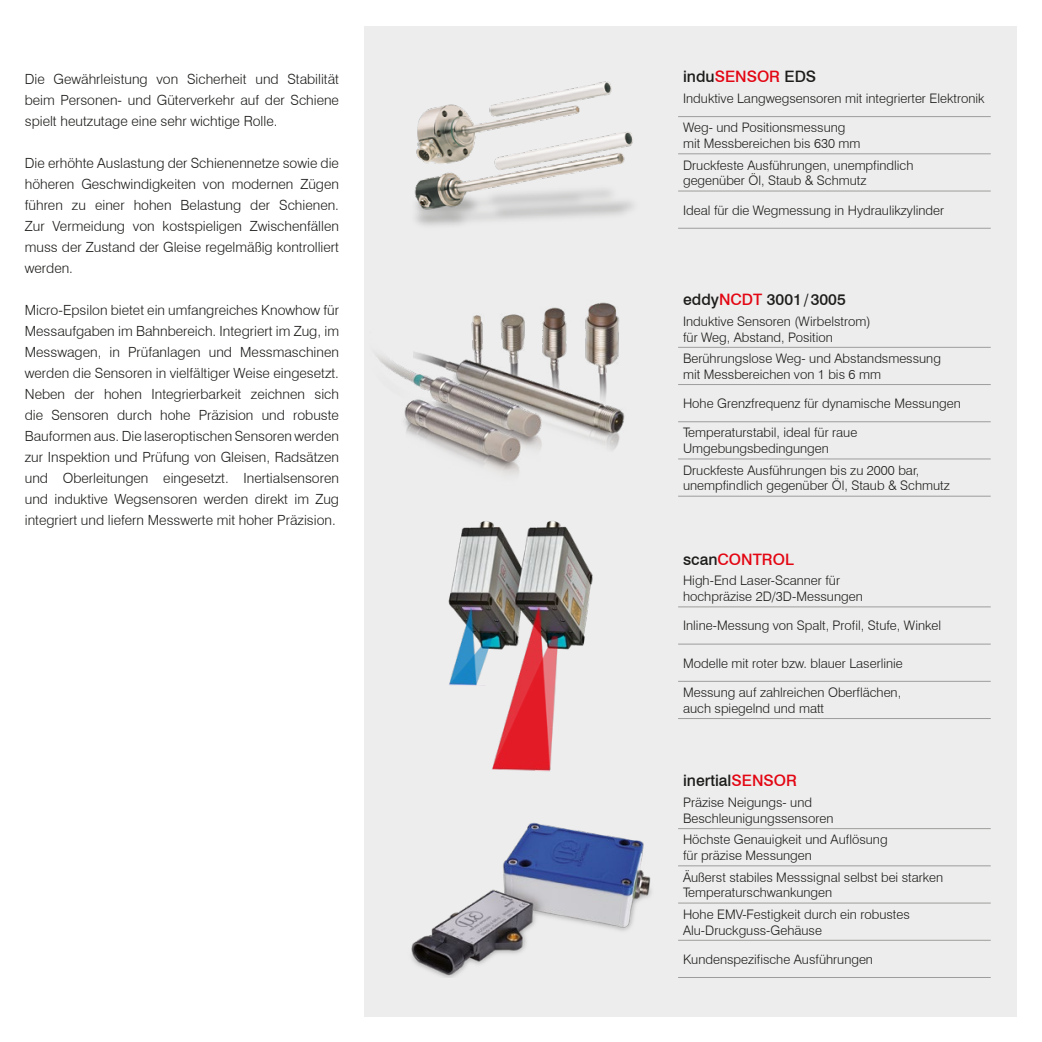
<style>
.page{position:relative;width:1042px;height:1042px;background:#fff}
.page>*{position:absolute;margin:0;border:0;box-sizing:border-box;transform-origin:0 0}
.t1{font:500 15.75px "Swiss 721 BT";color:#1d1d1b}
.t2{font:500 15.75px "Swiss 721 BT";color:#e30613}
.t3{font:300 14px/21px "Swiss 721 BT";color:#1d1d1b;text-align:justify}
.t4{font:300 13.12px/15.8px "Swiss 721 BT";color:#1d1d1b}
.s1{color:#e30613}
.s2{color:#1d1d1b}
</style>
<div class="page">
<div style="left:364px;top:27px;width:652px;height:990px;background:#ededed"></div>
<hr style="left:678px;top:606px;width:312px;height:1px;background:#9d9d9c">
<hr style="left:678px;top:644px;width:312px;height:1px;background:#9d9d9c">
<hr style="left:678px;top:681px;width:312px;height:1px;background:#9d9d9c">
<hr style="left:678px;top:718px;width:312px;height:1px;background:#9d9d9c">
<hr style="left:678px;top:347px;width:312px;height:1px;background:#9d9d9c">
<hr style="left:678px;top:384px;width:312px;height:1px;background:#9d9d9c">
<hr style="left:678px;top:421px;width:312px;height:1px;background:#9d9d9c">
<hr style="left:678px;top:458px;width:312px;height:1px;background:#9d9d9c">
<hr style="left:678px;top:496px;width:312px;height:1px;background:#9d9d9c">
<hr style="left:678px;top:828px;width:312px;height:1px;background:#9d9d9c">
<hr style="left:678px;top:865px;width:312px;height:1px;background:#9d9d9c">
<hr style="left:678px;top:902px;width:312px;height:1px;background:#9d9d9c">
<hr style="left:678px;top:940px;width:312px;height:1px;background:#9d9d9c">
<hr style="left:678px;top:977px;width:312px;height:1px;background:#9d9d9c">
<hr style="left:678px;top:116px;width:312px;height:1px;background:#9d9d9c">
<hr style="left:678px;top:153px;width:312px;height:1px;background:#9d9d9c">
<hr style="left:678px;top:191px;width:312px;height:1px;background:#9d9d9c">
<hr style="left:678px;top:228px;width:312px;height:1px;background:#9d9d9c">
<img style="left:411px;top:822px;width:241px;height:156px">
<img style="left:472px;top:302px;width:153px;height:148px">
<img style="left:376px;top:321px;width:202px;height:153px">
<img style="left:414px;top:81px;width:219px;height:145px">
<img style="left:448px;top:521px;width:145px;height:251px">
<p class="t3" style="left:25px;top:68px;width:316px">Die Gewährleistung von Sicherheit und Stabilität beim Personen- und Güterverkehr auf der Schiene spielt heutzutage eine sehr wichtige Rolle.</p>
<p class="t3" style="left:25px;top:152px;width:316px">Die erhöhte Auslastung der Schienennetze sowie die höheren Geschwindigkeiten von modernen Zügen führen zu einer hohen Belastung der Schienen.<br>Zur Vermeidung von kostspieligen Zwischenfällen muss der Zustand der Gleise regelmäßig kontrolliert werden.</p>
<p class="t3" style="left:25px;top:299px;width:316px">Micro-Epsilon bietet ein umfangreiches Knowhow für Messaufgaben im Bahnbereich. Integriert im Zug, im Messwagen, in Prüfanlagen und Messmaschinen werden die Sensoren in vielfältiger Weise eingesetzt.<br>Neben der hohen Integrierbarkeit zeichnen sich die Sensoren durch hohe Präzision und robuste Bauformen aus. Die laseroptischen Sensoren werden zur Inspektion und Prüfung von Gleisen, Radsätzen und Oberleitungen eingesetzt. Inertialsensoren und induktive Wegsensoren werden direkt im Zug integriert und liefern Messwerte mit hoher Präzision.</p>
<p class="t1" style="left:683px;top:67px;width:135px">indu<span class="s1">SENSOR</span> EDS</p>
<p class="t4" style="left:683px;top:90px;width:303px">Induktive Langwegsensoren mit integrierter Elektronik</p>
<p class="t4" style="left:683px;top:120px;width:179px">Weg- und Positionsmessung mit Messbereichen bis 630 mm</p>
<p class="t4" style="left:683px;top:157px;width:232px">Druckfeste Ausführungen, unempfindlich gegenüber Öl, Staub &amp; Schmutz</p>
<p class="t4" style="left:683px;top:202px;width:262px">Ideal für die Wegmessung in Hydraulikzylinder</p>
<p class="t1" style="left:683px;top:290px;width:164px">eddy<span class="s1">NCDT</span> 3001/3005</p>
<p class="t4" style="left:683px;top:313px;width:189px">Induktive Sensoren (Wirbelstrom) für Weg, Abstand, Position</p>
<p class="t4" style="left:683px;top:350px;width:259px">Berührungslose Weg- und Abstandsmessung mit Messbereichen von 1 bis 6 mm</p>
<p class="t4" style="left:683px;top:395px;width:279px">Hohe Grenzfrequenz für dynamische Messungen</p>
<p class="t4" style="left:683px;top:425px;width:176px">Temperaturstabil, ideal für raue<br>Umgebungsbedingungen</p>
<p class="t4" style="left:683px;top:462px;width:268px">Druckfeste Ausführungen bis zu 2000 bar, unempfindlich gegenüber Öl, Staub &amp; Schmutz</p>
<p class="t2" style="left:683px;top:549px;width:112px"><span class="s2">scan</span>CONTROL</p>
<p class="t4" style="left:683px;top:573px;width:181px">High-End Laser-Scanner für hochpräzise 2D/3D-Messungen</p>
<p class="t4" style="left:683px;top:618px;width:260px">Inline-Messung von Spalt, Profil, Stufe, Winkel</p>
<p class="t4" style="left:683px;top:655px;width:221px">Modelle mit roter bzw. blauer Laserlinie</p>
<p class="t4" style="left:683px;top:684px;width:220px">Messung auf zahlreichen Oberflächen, auch spiegelnd und matt</p>
<p class="t1" style="left:683px;top:771px;width:115px">inertial<span class="s1">SENSOR</span></p>
<p class="t4" style="left:683px;top:794px;width:152px">Präzise Neigungs- und<br>Beschleunigungssensoren</p>
<p class="t4" style="left:683px;top:831px;width:206px">Höchste Genauigkeit und Auflösung für präzise Messungen</p>
<p class="t4" style="left:683px;top:869px;width:262px">Äußerst stabiles Messsignal selbst bei starken<br>Temperaturschwankungen</p>
<p class="t4" style="left:683px;top:906px;width:228px">Hohe EMV-Festigkeit durch ein robustes<br>Alu-Druckguss-Gehäuse</p>
<p class="t4" style="left:683px;top:951px;width:191px">Kundenspezifische Ausführungen</p>
</div>
